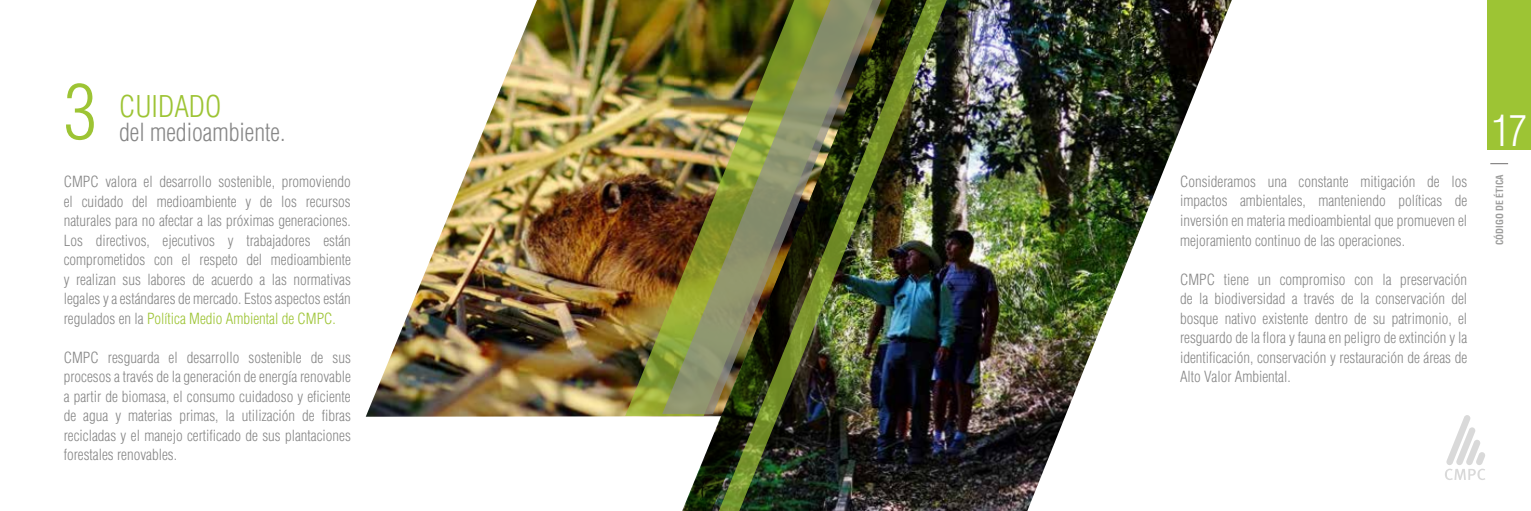
<style>
.page{position:relative;width:1531px;height:511px;background:#fff}
.page>*{position:absolute;margin:0;border:0;box-sizing:border-box;transform-origin:0 0}
.t1{font:300 condensed 75px "Helvetica LT Std";color:#9dc434}
.t2{font:300 condensed 42.15px "Helvetica LT Std";color:#fff}
.t3{font:300 condensed 29.25px "Helvetica LT Std";color:#9dc434}
.t4{font:300 condensed 24.3px "Helvetica LT Std";color:#878787}
.t5{font:300 condensed 15px/19.5px "Helvetica LT Std";color:#878787;text-align:justify}
.t6{font:700 condensed 9.6px "Helvetica LT Std";color:#9d9d9c}
.s1{color:#9dc434}
</style>
<div class="page">
<div style="left:1487px;top:0;width:44px;height:150px;background:#9dc434"></div>
<svg style="left:1490px;top:163px;width:18px;height:1px"></svg>
<svg style="left:1445px;top:415px;width:40px;height:64px"></svg>
<img style="left:366px;top:0;width:309px;height:416px">
<img style="left:949px;top:0;width:283px;height:510px">
<svg style="left:675px;top:415px;width:35px;height:95px"></svg>
<img style="left:625px;top:0;width:85px;height:415px">
<img style="left:662px;top:0;width:48px;height:413px">
<img style="left:710px;top:0;width:239px;height:510px">
<h1 class="t1" style="left:64px;top:65px;width:35px">3</h1>
<h3 class="t3" style="left:119px;top:88px;width:104px">CUIDADO</h3>
<h3 class="t4" style="left:119px;top:117px;width:168px">del medioambiente.</h3>
<p class="t5" style="left:64px;top:171px;width:289px">CMPC valora el desarrollo sostenible, promoviendo el cuidado del medioambiente y de los recursos naturales para no afectar a las próximas generaciones.<br>Los directivos, ejecutivos y trabajadores están comprometidos con el respeto del medioambiente y realizan sus labores de acuerdo a las normativas legales y a estándares de mercado. Estos aspectos están regulados en la <span class="s1">Política Medio Ambiental de CMPC.</span></p>
<p class="t5" style="left:64px;top:347px;width:289px">CMPC resguarda el desarrollo sostenible de sus procesos a través de la generación de energía renovable a partir de biomasa, el consumo cuidadoso y eficiente de agua y materias primas, la utilización de fibras recicladas y el manejo certificado de sus plantaciones forestales renovables.</p>
<p class="t5" style="left:1180px;top:171px;width:289px">Consideramos una constante mitigación de los impactos ambientales, manteniendo políticas de inversión en materia medioambiental que promueven el mejoramiento continuo de las operaciones.</p>
<p class="t5" style="left:1180px;top:269px;width:289px">CMPC tiene un compromiso con la preservación de la biodiversidad a través de la conservación del bosque nativo existente dentro de su patrimonio, el resguardo de la flora y fauna en peligro de extinción y la identificación, conservación y restauración de áreas de Alto Valor Ambiental.</p>
<h2 class="t2" style="left:1491px;top:104px;width:37px">17</h2>
<p class="t6" style="left:1493px;top:245px;width:72px;rotate:-90deg">CÓDIGO DE ÉTICA</p>
</div>
